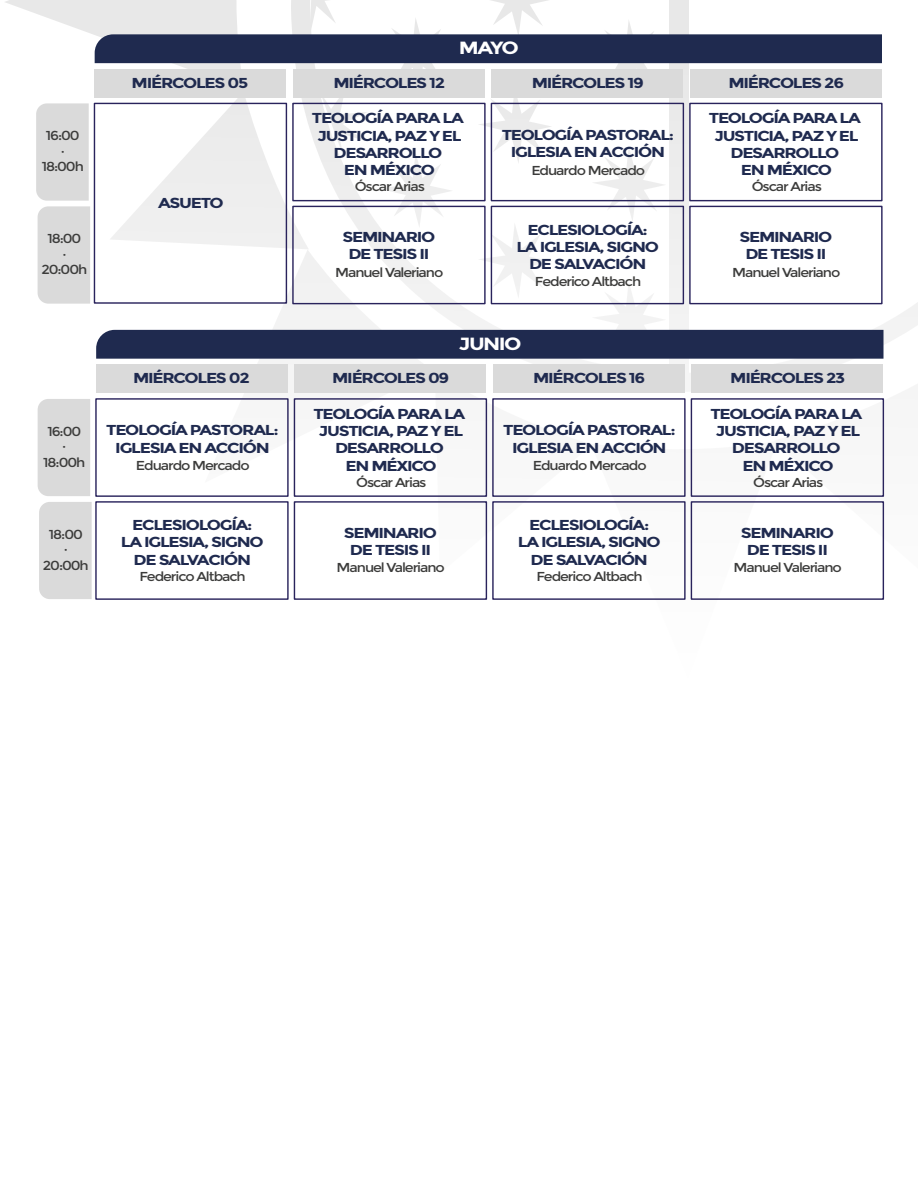
<style>
.page{position:relative;width:918px;height:1188px;background:#fff}
.page>*{position:absolute;margin:0;border:0;box-sizing:border-box;transform-origin:0 0}
.t1{font:700 17.7px "Montserrat";letter-spacing:-.075em;color:#fff;scale:1.19 1}
.t2{font:700 14.4px/17.2px "Montserrat";letter-spacing:-.075em;color:#1f2a4f;text-align:center;scale:1.19 1}
.t3{font:12.9px/15.6px "Montserrat";letter-spacing:-.075em;color:#3c3c3b;text-align:center;scale:1.1 1}
</style>
<div class="page">
<div style="left:95px;top:398px;width:194px;height:99px;border:1px solid #29235c"></div>
<div style="left:294px;top:398px;width:193px;height:99px;border:1px solid #29235c"></div>
<div style="left:492px;top:398px;width:194px;height:99px;border:1px solid #29235c"></div>
<div style="left:691px;top:398px;width:193px;height:99px;border:1px solid #29235c"></div>
<div style="left:95px;top:501px;width:194px;height:99px;border:1px solid #29235c"></div>
<div style="left:294px;top:501px;width:193px;height:99px;border:1px solid #29235c"></div>
<div style="left:492px;top:501px;width:194px;height:99px;border:1px solid #29235c"></div>
<div style="left:691px;top:501px;width:193px;height:99px;border:1px solid #29235c"></div>
<div style="left:38px;top:399px;width:52px;height:97px;background:#dadada"></div>
<div style="left:39px;top:502px;width:53px;height:97px;background:#dadada"></div>
<div style="left:295px;top:364px;width:191px;height:29px;background:#dadada"></div>
<div style="left:493px;top:364px;width:192px;height:29px;background:#dadada"></div>
<div style="left:692px;top:364px;width:191px;height:29px;background:#dadada"></div>
<div style="left:96px;top:364px;width:192px;height:29px;background:#dadada"></div>
<svg style="left:5px;top:0;width:879px;height:359px"></svg>
<p class="t3" style="left:42px;top:128px;width:40px">16:00<br>·<br>18:00h</p>
<p class="t3" style="left:41px;top:231px;width:43px">18:00<br>·<br>20:00h</p>
<p class="t2" style="left:132px;top:74px;width:100px">MIÉRCOLES 05</p>
<p class="t2" style="left:158px;top:194px;width:57px">ASUETO</p>
<p class="t2" style="left:333px;top:74px;width:95px">MIÉRCOLES 12</p>
<p class="t1" style="left:459px;top:37px;width:52px">MAYO</p>
<p class="t2" style="left:532px;top:74px;width:96px">MIÉRCOLES 19</p>
<p class="t2" style="left:728px;top:74px;width:99px">MIÉRCOLES 26</p>
<p class="t2" style="left:312px;top:110px;width:129px">TEOLOGÍA PARA LA<br>JUSTICIA, PAZ Y EL<br>DESARROLLO<br>EN MÉXICO</p>
<p class="t3" style="left:355px;top:179px;width:65px">Óscar Arias</p>
<p class="t2" style="left:342px;top:228px;width:80px">SEMINARIO<br>DE TESIS II</p>
<p class="t3" style="left:335px;top:265px;width:100px">Manuel Valeriano</p>
<p class="t2" style="left:502px;top:126px;width:146px">TEOLOGÍA PASTORAL:<br>IGLESIA EN ACCIÓN</p>
<p class="t3" style="left:531px;top:163px;width:105px">Eduardo Mercado</p>
<p class="t2" style="left:516px;top:221px;width:121px">ECLESIOLOGÍA:<br>LA IGLESIA, SIGNO<br>DE SALVACIÓN</p>
<p class="t3" style="left:535px;top:274px;width:98px">Federico Altbach</p>
<p class="t2" style="left:709px;top:110px;width:129px">TEOLOGÍA PARA LA<br>JUSTICIA, PAZ Y EL<br>DESARROLLO<br>EN MÉXICO</p>
<p class="t3" style="left:752px;top:179px;width:65px">Óscar Arias</p>
<p class="t2" style="left:739px;top:228px;width:80px">SEMINARIO<br>DE TESIS II</p>
<p class="t3" style="left:732px;top:265px;width:100px">Manuel Valeriano</p>
<p class="t3" style="left:43px;top:424px;width:40px">16:00<br>·<br>18:00h</p>
<p class="t3" style="left:43px;top:527px;width:43px">18:00<br>·<br>20:00h</p>
<p class="t2" style="left:133px;top:369px;width:100px">MIÉRCOLES 02</p>
<p class="t2" style="left:332px;top:369px;width:100px">MIÉRCOLES 09</p>
<p class="t1" style="left:459px;top:333px;width:54px">JUNIO</p>
<p class="t2" style="left:533px;top:369px;width:96px">MIÉRCOLES 16</p>
<p class="t2" style="left:730px;top:369px;width:98px">MIÉRCOLES 23</p>
<p class="t2" style="left:106px;top:422px;width:146px">TEOLOGÍA PASTORAL:<br>IGLESIA EN ACCIÓN</p>
<p class="t3" style="left:136px;top:458px;width:105px">Eduardo Mercado</p>
<p class="t2" style="left:121px;top:516px;width:121px">ECLESIOLOGÍA:<br>LA IGLESIA, SIGNO<br>DE SALVACIÓN</p>
<p class="t3" style="left:139px;top:569px;width:98px">Federico Altbach</p>
<p class="t2" style="left:314px;top:405px;width:129px">TEOLOGÍA PARA LA<br>JUSTICIA, PAZ Y EL<br>DESARROLLO<br>EN MÉXICO</p>
<p class="t3" style="left:356px;top:475px;width:65px">Óscar Arias</p>
<p class="t2" style="left:344px;top:524px;width:80px">SEMINARIO<br>DE TESIS II</p>
<p class="t3" style="left:337px;top:560px;width:100px">Manuel Valeriano</p>
<p class="t2" style="left:503px;top:422px;width:146px">TEOLOGÍA PASTORAL:<br>IGLESIA EN ACCIÓN</p>
<p class="t3" style="left:533px;top:458px;width:105px">Eduardo Mercado</p>
<p class="t2" style="left:518px;top:516px;width:121px">ECLESIOLOGÍA:<br>LA IGLESIA, SIGNO<br>DE SALVACIÓN</p>
<p class="t3" style="left:536px;top:569px;width:98px">Federico Altbach</p>
<p class="t2" style="left:710px;top:405px;width:129px">TEOLOGÍA PARA LA<br>JUSTICIA, PAZ Y EL<br>DESARROLLO<br>EN MÉXICO</p>
<p class="t3" style="left:753px;top:475px;width:65px">Óscar Arias</p>
<p class="t2" style="left:741px;top:524px;width:80px">SEMINARIO<br>DE TESIS II</p>
<p class="t3" style="left:734px;top:560px;width:100px">Manuel Valeriano</p>
</div>
